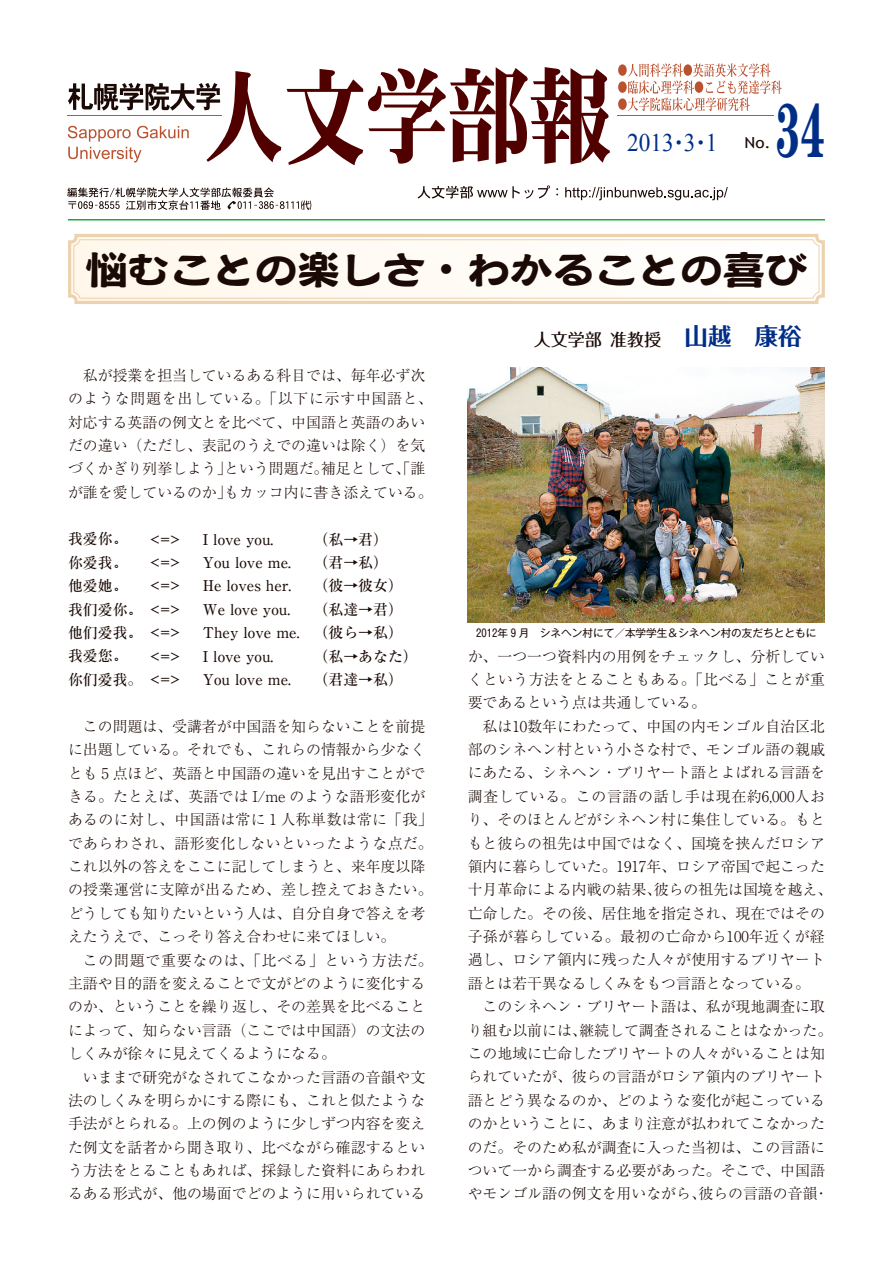
<style>
.page{position:relative;width:893px;height:1263px;background:#fff}
.page>*{position:absolute;margin:0;border:0;box-sizing:border-box;transform-origin:0 0}
.t1{font:700 76.5px "Century Std";color:#002e87;scale:.56 1}
.t2{font:42.45px "Hourei Std EB";color:#1a0904}
.t3{font:25.2px "Times New Roman";color:#002e87;scale:.93 1}
.t4{font:500 16.95px "Folk Pro";color:#1a0904}
.t5{font:300 14.85px/23.4px "Ryumin Pro";color:#1a0904}
.t6{font:500 14.85px/23.4px "Ryumin Pro";color:#1a0904;text-align:right}
.t7{font:14.85px "DF Song W7";color:#1a0904}
.t8{font:10.65px "Gothic MB101 Pro";color:#1a0904}
.s1{font-size:16.95px}
.s2{font-family:"Trebuchet MS";font-size:15.3px;color:#1a0904}
.s3{font-weight:700;font-size:23.4px;color:#002e87}
.s4{font-family:"DF Song W7";font-weight:400}
.s5{font-weight:300}
</style>
<div class="page">
<hr style="left:67px;top:116px;width:155px;height:1px;background:#18ab34">
<svg style="left:67px;top:187px;width:244px;height:23px"></svg>
<svg style="left:618px;top:63px;width:164px;height:48px"></svg>
<svg style="left:68px;top:67px;width:542px;height:98px"></svg>
<svg style="left:418px;top:185px;width:140px;height:14px"></svg>
<svg style="left:565px;top:187px;width:163px;height:13px"></svg>
<hr style="left:618px;top:116px;width:156px;height:1px;background:#18ab34">
<hr style="left:68px;top:219px;width:757px;height:1px;background:#18ab34">
<svg style="left:68px;top:234px;width:757px;height:70px"></svg>
<div style="left:73px;top:239px;width:746px;height:60px;border:1px solid #ecd3ae;border-radius:6px"></div>
<img style="left:468px;top:368px;width:357px;height:255px">
<h3 class="t3" style="left:627px;top:126px;width:156px">2013<span class="s1">•</span>3<span class="s1">•</span>1 <span class="s2">No.</span></h3>
<h1 class="t1" style="left:776px;top:85px;width:89px">34</h1>
<h2 class="t2" style="left:85px;top:243px;width:724px">悩むことの楽しさ・わかることの喜び</h2>
<p class="t4" style="left:534px;top:325px;width:269px">人文学部准教授 <span class="s3">山越　康裕</span></p>
<p class="t5" style="left:68px;top:362px;width:366px;text-align:center">私が授業を担当しているある科目では、毎年必ず次<br>のような問題を出している。「以下に示す中国語と、対応する英語の例文とを比べて、中国語と英語のあいだの違い（ただし、表記のうえでの違いは除く）を気づくかぎり列挙しよう」という問題だ。補足として、「誰が誰を愛しているのか」もカッコ内に書き添えている。</p>
<p class="t6" style="left:68px;top:526px;width:207px"><span class="s4">我爱你。</span><span class="s5">　</span> &lt;=&gt;　 I love you.</p>
<p class="t6" style="left:314px;top:526px;width:76px">（私→君）</p>
<p class="t6" style="left:68px;top:550px;width:224px"><span class="s4">你爱我。</span><span class="s5">　</span> &lt;=&gt;　 You love me.</p>
<p class="t6" style="left:314px;top:550px;width:76px">（君→私）</p>
<p class="t6" style="left:68px;top:573px;width:225px"><span class="s4">他爱她。</span><span class="s5">　</span> &lt;=&gt;　 He loves her.</p>
<p class="t6" style="left:314px;top:573px;width:91px">（彼→彼女）</p>
<p class="t6" style="left:68px;top:596px;width:224px"><span class="s4">我们爱你。</span> &lt;=&gt;　 We love you.</p>
<p class="t6" style="left:68px;top:596px;width:336px">（私達→君）<br><span class="s4">他们爱我。</span> &lt;=&gt;　 They love me. （彼ら→私）</p>
<p class="t7" style="left:68px;top:648px;width:61px">我爱您。</p>
<p class="t6" style="left:150px;top:643px;width:125px">&lt;=&gt;　 I love you.</p>
<p class="t6" style="left:314px;top:643px;width:106px">（私→あなた）</p>
<p class="t6" style="left:68px;top:667px;width:224px"><span class="s4">你们爱我</span><span class="s5">。</span> &lt;=&gt;　 You love me.</p>
<p class="t6" style="left:314px;top:667px;width:91px">（君達→私）</p>
<p class="t5" style="left:68px;top:713px;width:366px;text-indent:15px">この問題は、受講者が中国語を知らないことを前提に出題している。それでも、これらの情報から少なくとも 5 点ほど、英語と中国語の違いを見出すことができる。たとえば、英語では I/me のような語形変化があるのに対し、中国語は常に 1 人称単数は常に「我」であらわされ、語形変化しないといったような点だ。これ以外の答えをここに記してしまうと、来年度以降の授業運営に支障が出るため、差し控えておきたい。どうしても知りたいという人は、自分自身で答えを考えたうえで、こっそり答え合わせに来てほしい。</p>
<p class="t5" style="left:68px;top:947px;width:366px;text-indent:15px">この問題で重要なのは、「比べる」という方法だ。主語や目的語を変えることで文がどのように変化するのか、ということを繰り返し、その差異を比べることによって、知らない言語（ここでは中国語）の文法のしくみが徐々に見えてくるようになる。</p>
<p class="t5" style="left:68px;top:1064px;width:359px;text-align:justify;text-indent:15px">いままで研究がなされてこなかった言語の音韻や文法のしくみを明らかにする際にも、これと似たような手法がとられる。上の例のように少しずつ内容を変えた例文を話者から聞き取り、比べながら確認するという方法をとることもあれば、採録した資料にあらわれるある形式が、他の場面でどのように用いられている</p>
<p class="t8" style="left:476px;top:624px;width:342px">2012年 9 月　シネヘン村にて／本学学生＆シネヘン村の友だちとともに</p>
<p class="t5" style="left:468px;top:643px;width:359px;text-align:justify">か、一つ一つ資料内の用例をチェックし、分析していくという方法をとることもある。「比べる」ことが重要であるという点は共通している。</p>
<p class="t5" style="left:468px;top:713px;width:366px;text-indent:15px">私は10数年にわたって、中国の内モンゴル自治区北部のシネヘン村という小さな村で、モンゴル語の親戚にあたる、シネヘン・ブリヤート語とよばれる言語を調査している。この言語の話し手は現在約6,000人おり、そのほとんどがシネヘン村に集住している。もともと彼らの祖先は中国ではなく、国境を挟んだロシア領内に暮らしていた。1917年、ロシア帝国で起こった十月革命による内戦の結果、彼らの祖先は国境を越え、亡命した。その後、居住地を指定され、現在ではその子孫が暮らしている。最初の亡命から100年近くが経過し、ロシア領内に残った人々が使用するブリヤート語とは若干異なるしくみをもつ言語となっている。</p>
<p class="t5" style="left:468px;top:994px;width:366px;text-align:center">このシネヘン・ブリヤート語は、私が現地調査に取<br>り組む以前には、継続して調査されることはなかった。この地域に亡命したブリヤートの人々がいることは知られていたが、彼らの言語がロシア領内のブリヤート語とどう異なるのか、どのような変化が起こっているのかということに、あまり注意が払われてこなかったのだ。そのため私が調査に入った当初は、この言語について一から調査する必要があった。そこで、中国語やモンゴル語の例文を用いながら、彼らの言語の音韻・</p>
</div>
